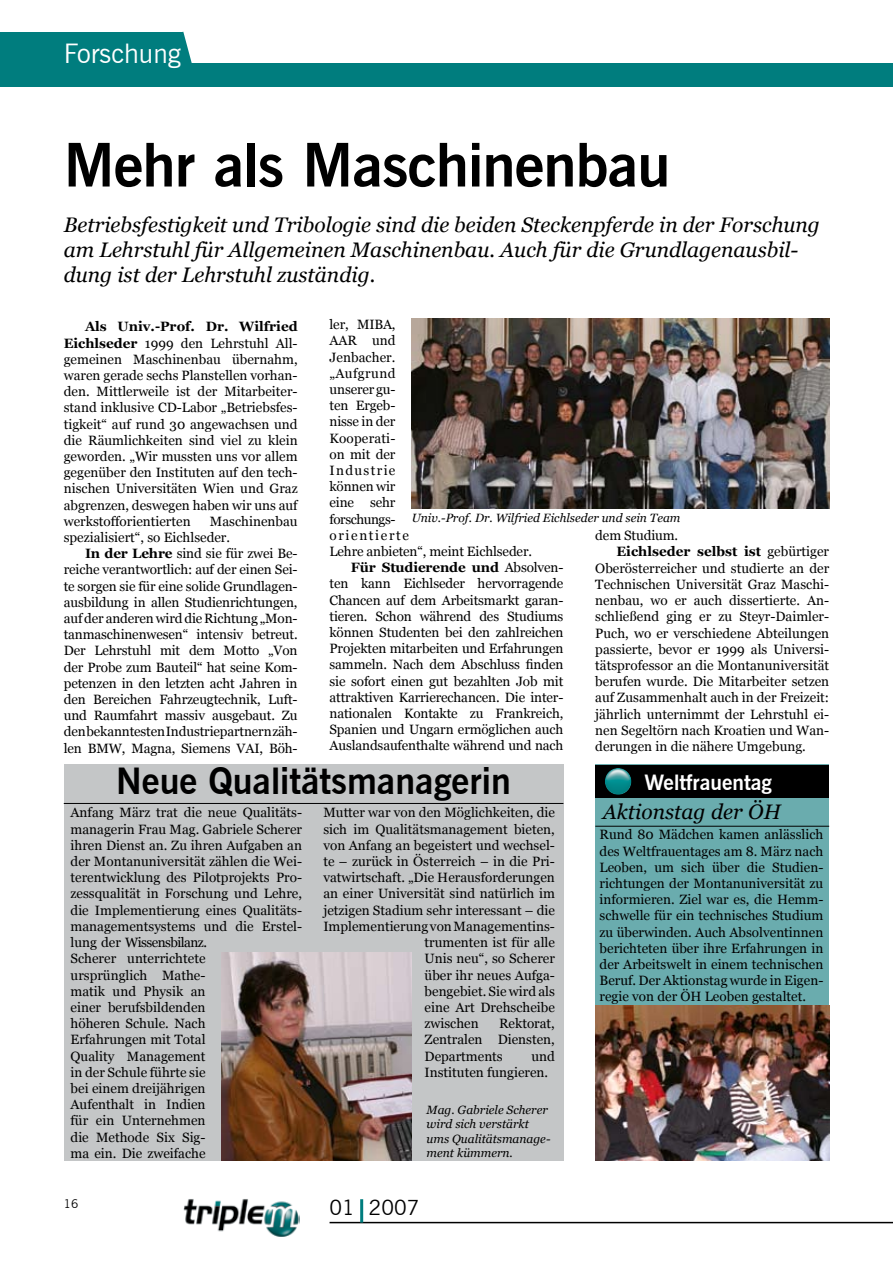
<style>
.page{position:relative;width:893px;height:1263px;background:#fff}
.page>*{position:absolute;margin:0;border:0;box-sizing:border-box;transform-origin:0 0}
.t1{font:700 60px "News Gothic BT";letter-spacing:-.015em;color:#000}
.t2{font:700 36px "News Gothic BT";color:#000}
.t3{font:27px "News Gothic BT";color:#fff}
.t4{font:italic 21px/25.2px "Georgia";color:#000}
.t5{font:700 21px "News Gothic BT";color:#fff}
.t6{font:21px "News Gothic BT";color:#000}
.t7{font:13.5px/16.2px "Georgia";color:#000;text-align:justify}
.t8{font:700 13.5px "Georgia";color:#000}
.t9{font:13.5px "Georgia";letter-spacing:.12em;color:#000}
.t10{font:13.5px "Georgia";letter-spacing:-.035em;color:#000}
.t11{font:13.5px "Georgia";letter-spacing:.1em;color:#000}
.t12{font:13.5px "Georgia";letter-spacing:.03em;color:#000}
.t13{font:italic 12px/14.4px "Georgia";color:#000}
.t14{font:12px "News Gothic BT";color:#000}
.s1{font-weight:700}
.s2{font-weight:400}
</style>
<div class="page">
<div style="left:0;top:64px;width:893px;height:23px;background:#007d7e"></div>
<div style="left:0;top:32px;width:183px;height:36px;background:#007d7e"></div>
<svg style="left:183px;top:32px;width:9px;height:32px"></svg>
<hr style="left:330px;top:1222px;width:563px;height:1px;background:#000">
<hr style="left:360px;top:1199px;width:3px;height:23px;background:#007d7e">
<img style="left:183px;top:1199px;width:116px;height:38px">
<div style="left:64px;top:764px;width:499px;height:397px;background:#c4c6c7"></div>
<img style="left:222px;top:952px;width:189px;height:209px">
<hr style="left:64px;top:803px;width:499px;height:1px;background:#000">
<img style="left:411px;top:319px;width:418px;height:190px">
<div style="left:595px;top:764px;width:234px;height:397px;background:#6aacae"></div>
<div style="left:595px;top:765px;width:234px;height:33px;background:#000"></div>
<img style="left:605px;top:768px;width:26px;height:27px;border-radius:50%">
<hr style="left:595px;top:826px;width:234px;height:1px;background:#000">
<img style="left:595px;top:1006px;width:234px;height:155px">
<h3 class="t3" style="left:64px;top:38px;width:119px">Forschung</h3>
<h1 class="t1" style="left:64px;top:129px;width:608px">Mehr als Maschinenbau</h1>
<h3 class="t4" style="left:64px;top:212px;width:758px">Betriebsfestigkeit und Tribologie sind die beiden Steckenpferde in der Forschung am Lehrstuhl für Allgemeinen Maschinenbau. Auch für die Grundlagenausbil&shy;dung ist der Lehrstuhl zuständig.</h3>
<p class="t7" style="left:64px;top:319px;width:235px;text-indent:21px"><span class="s1">Als Univ.-Prof. Dr. Wilfried Eichlseder</span> 1999 den Lehrstuhl All&shy;gemeinen Maschinenbau übernahm, waren gerade sechs Planstellen vorhan&shy;den. Mittlerweile ist der Mitarbeiter&shy;stand inklusive CD-Labor „Betriebsfes&shy;tigkeit“ auf rund 30 angewachsen und die Räumlichkeiten sind viel zu klein geworden. „Wir mussten uns vor allem gegenüber den Instituten auf den tech&shy;nischen Universitäten Wien und Graz abgrenzen, deswegen haben wir uns auf werkstofforientierten</p>
<p class="t7" style="left:64px;top:513px;width:235px;text-indent:146px">Maschinenbau spe-zialisiert“, so Eichlseder.</p>
<p class="t7" style="left:64px;top:545px;width:235px;text-indent:21px"><span class="s1">In der Lehre</span> sind sie für zwei Be&shy;reiche verantwortlich: auf der einen Sei&shy;te sorgen sie für eine solide Grundlagen&shy;ausbildung in allen Studienrichtungen, auf der anderen wird die Richtung „Mon&shy;tanmaschinenwesen“ in-tensiv be-treut.<br>Der Lehrstuhl mit dem Motto „Von der Probe zum Bauteil“ hat seine Kom&shy;petenzen in den letzten acht Jahren in den Bereichen Fahrzeugtechnik, Luft&shy;und Raumfahrt massiv ausgebaut. Zu den bekanntesten Industriepartnern zäh&shy;len BMW, Magna, Siemens VAI, Böh-</p>
<p class="t7" style="left:330px;top:316px;width:67px">ler, MIBA,</p>
<p class="t7" style="left:330px;top:333px;width:67px">AAR und</p>
<p class="t7" style="left:330px;top:349px;width:67px">Jen-bacher.</p>
<p class="t12" style="left:330px;top:365px;width:67px">„Auf-grund</p>
<p class="t7" style="left:330px;top:381px;width:66px">uns-erer gu-</p>
<p class="t7" style="left:330px;top:397px;width:66px">ten Ergeb-</p>
<p class="t7" style="left:330px;top:414px;width:67px">nis-se in der</p>
<p class="t7" style="left:330px;top:430px;width:67px">Kooperati-</p>
<p class="t7" style="left:330px;top:446px;width:67px">on mit der</p>
<p class="t11" style="left:330px;top:463px;width:67px">In-dus-trie</p>
<p class="t7" style="left:330px;top:478px;width:67px">kön-nen wir</p>
<p class="t7" style="left:330px;top:495px;width:67px">ei-ne sehr</p>
<p class="t10" style="left:330px;top:511px;width:66px">for-schungs-</p>
<p class="t9" style="left:330px;top:527px;width:81px">ori- en-tierte</p>
<p class="t7" style="left:330px;top:543px;width:204px">Leh-re anbieten“, meint Eichlseder.</p>
<p class="t8" style="left:351px;top:560px;width:213px">Für Studierende und <span class="s2">Absolven-</span></p>
<p class="t7" style="left:330px;top:576px;width:235px">ten kann Eichlseder hervorragende</p>
<p class="t7" style="left:330px;top:592px;width:235px">Chan-cen auf dem Arbeitsmarkt garan-</p>
<p class="t7" style="left:330px;top:608px;width:235px">tieren. Schon während des Studiums</p>
<p class="t7" style="left:330px;top:624px;width:235px">kön-nen Studenten bei den zahlreichen</p>
<p class="t7" style="left:330px;top:640px;width:235px">Pro-jekten mitarbeiten und Er-fahrungen</p>
<p class="t7" style="left:330px;top:657px;width:235px">sammeln. Nach dem Abschluss finden</p>
<p class="t7" style="left:330px;top:673px;width:235px">sie sofort einen gut bezahlten Job mit</p>
<p class="t7" style="left:330px;top:689px;width:234px">at-trak-tiven Karrierechancen. Die inter-</p>
<p class="t7" style="left:330px;top:705px;width:235px">na-tionalen Kon-takte zu Frankreich,</p>
<p class="t7" style="left:330px;top:721px;width:235px">Spa-nien und Ungarn ermöglichen auch</p>
<p class="t7" style="left:330px;top:738px;width:235px">Aus-landsaufenthalte während und nach</p>
<p class="t13" style="left:412px;top:510px;width:270px">Univ.-Prof. Dr. Wilfried Eichlseder und sein Team</p>
<p class="t7" style="left:595px;top:527px;width:84px">dem Studium.</p>
<p class="t8" style="left:617px;top:544px;width:214px">Eichlseder selbst ist <span class="s2">gebürtiger</span></p>
<p class="t7" style="left:595px;top:560px;width:235px">Oberösterreicher und studierte an der</p>
<p class="t7" style="left:595px;top:576px;width:235px">Technischen Universität Graz Maschi-</p>
<p class="t7" style="left:595px;top:592px;width:235px">nenbau, wo er auch dissertierte. An-</p>
<p class="t7" style="left:595px;top:608px;width:235px">schließend ging er zu Steyr-Daimler-</p>
<p class="t7" style="left:595px;top:625px;width:235px">Puch, wo er verschiedene Abteilungen</p>
<p class="t7" style="left:595px;top:641px;width:235px">passierte, bevor er 1999 als Universi-</p>
<p class="t7" style="left:595px;top:657px;width:235px">tätsprofessor an die Montanuniversität</p>
<p class="t7" style="left:595px;top:673px;width:235px">berufen wurde. Die Mitarbeiter setzen</p>
<p class="t7" style="left:595px;top:689px;width:235px">auf Zusammenhalt auch in der Freizeit:</p>
<p class="t7" style="left:595px;top:706px;width:235px">jährlich unternimmt der Lehrstuhl ei-</p>
<p class="t7" style="left:595px;top:722px;width:235px">nen Segeltörn nach Kroatien und Wan-</p>
<p class="t7" style="left:595px;top:738px;width:212px">derungen in die nähere Umgebung.</p>
<h2 class="t2" style="left:116px;top:760px;width:396px">Neue Qualitätsmanagerin</h2>
<p class="t7" style="left:71px;top:805px;width:233px;text-align:left">Anfang März trat die neue Qualitäts&shy;managerin Frau Mag. Gabriele Scherer ihren Dienst an. Zu ihren Aufgaben an der Montanuniversität zählen die Wei&shy;terentwicklung des Pilotprojekts Pro&shy;zessqualität in Forschung und Lehre, die Implementierung eines Qualitäts&shy;managementsystems und die Erstel&shy;lung der Wissens-bilanz.<br>Sche-rer unterrichtete<br>ur-sprün-glich Ma-the-<br>ma-tik und Phy-sik an<br>einer be-rufs-bildenden<br>hö-heren Schule. Nach<br>Er-fahrungen mit To-tal<br>Quality Management<br>in der Schu-le führte sie<br>bei einem dreijährigen<br>Auf-enthalt in Indien<br>für ein Unternehmen<br>die Me-thode Six Sig-<br>ma ein. Die zweifache</p>
<p class="t7" style="left:323px;top:805px;width:233px">Mutter war von den Möglichkeiten, die</p>
<p class="t7" style="left:323px;top:821px;width:233px">sich im Qualitätsmanagement bieten,</p>
<p class="t7" style="left:323px;top:837px;width:233px">von Anfang an begeistert und wechsel-</p>
<p class="t7" style="left:323px;top:853px;width:233px">te – zurück in Österreich – in die Pri-</p>
<p class="t7" style="left:323px;top:869px;width:233px">vatwirtschaft. „Die Herausforderungen</p>
<p class="t7" style="left:323px;top:886px;width:233px">an einer Universität sind natürlich im</p>
<p class="t7" style="left:323px;top:902px;width:233px">jetzigen Stadium sehr interessant – die</p>
<p class="t7" style="left:323px;top:918px;width:233px">Im-plementierung von Managementins-</p>
<p class="t7" style="left:425px;top:934px;width:132px">trumenten ist für alle</p>
<p class="t7" style="left:425px;top:950px;width:132px">Unis neu“, so Scherer</p>
<p class="t7" style="left:425px;top:967px;width:132px">über ihr neues Aufga-</p>
<p class="t7" style="left:425px;top:983px;width:132px">bengebiet. Sie wird als</p>
<p class="t7" style="left:425px;top:999px;width:132px">eine Art Dreh-scheibe</p>
<p class="t7" style="left:425px;top:1015px;width:56px">zwischen</p>
<p class="t7" style="left:425px;top:1015px;width:132px;text-indent:75px">Rek-torat, Zentralen Diensten, De-part-ments</p>
<p class="t7" style="left:425px;top:1048px;width:132px;text-indent:107px">und<br>Instituten fungieren.</p>
<p class="t13" style="left:427px;top:1102px;width:125px">Mag. Gabriele Scherer wird sich verstärkt ums Qualitätsmanage&shy;ment kümmern.</p>
<p class="t14" style="left:64px;top:1197px;width:15px">16</p>
<h3 class="t6" style="left:330px;top:1195px;width:91px">01 2007</h3>
<h3 class="t5" style="left:645px;top:770px;width:129px">Weltfrauentag</h3>
<p class="t7" style="left:600px;top:827px;width:225px">Rund 80 Mädchen kamen anlässlich des Weltfrauentages am 8. März nach Leoben, um sich über die Studien&shy;richtungen der Montanuniversität zu informieren. Ziel war es, die Hemm&shy;schwelle für ein technisches Studium zu überwinden. Auch Absolventinnen berichteten über ihre Erfahrungen in der Arbeitswelt in einem technischen Beruf. Der Aktionstag wurde in Eigen&shy;regie von der ÖH Leoben gestaltet.</p>
<h3 class="t4" style="left:603px;top:799px;width:180px">Aktionstag der ÖH</h3>
</div>
